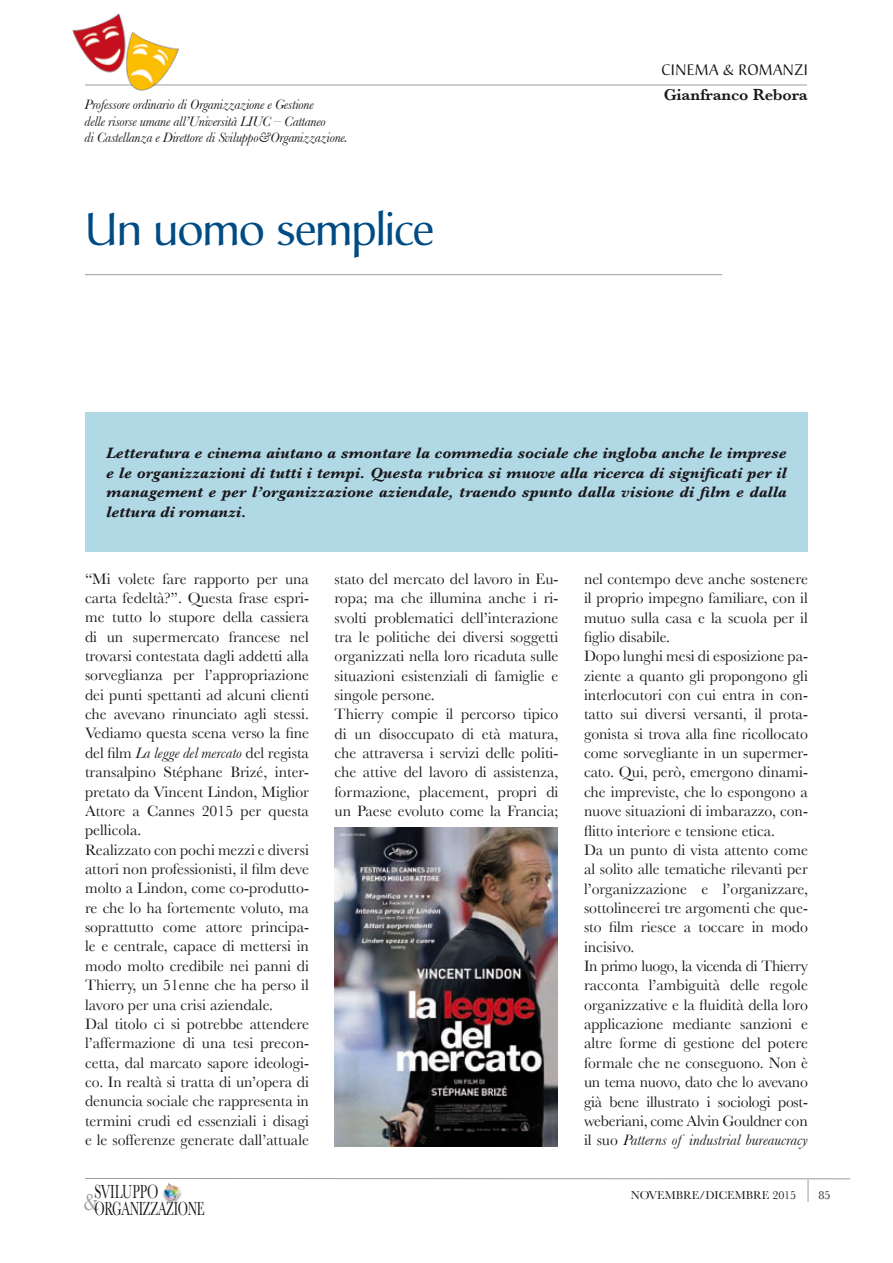
<style>
.page{position:relative;width:893px;height:1263px;background:#fff}
.page>*{position:absolute;margin:0;border:0;box-sizing:border-box;transform-origin:0 0}
.t1{font:45px "Christiana";letter-spacing:-.025em;color:#004b84}
.t2{font:24.6px "Baskerville";color:#9d9ea0;scale:.9 1}
.t3{font:19.95px/17.2px "Baskerville";letter-spacing:-.03em;color:#1a171c;scale:.65 1}
.t4{font:600 16.5px "Baskerville";letter-spacing:-.005em;color:#1a171c}
.t5{font:15.75px/19.4px "Baskerville";color:#1a171c}
.t6{font:italic 700 15.75px/19.5px "Baskerville";color:#1a171c;text-align:justify}
.t7{font:15px "Christiana";letter-spacing:.02em;color:#1a171c}
.t8{font:italic 14.25px/16.5px "Baskerville";letter-spacing:-.015em;color:#1a171c}
.t9{font:12px "Baskerville";letter-spacing:-.005em;color:#1a171c}
.s1{font-style:italic}
</style>
<div class="page">
<hr style="left:85px;top:85px;width:722px;height:1px;background:#9d9ea0">
<img style="left:162px;top:1183px;width:20px;height:21px">
<img style="left:72px;top:13px;width:107px;height:78px">
<svg style="left:808px;top:1180px;width:1px;height:22px"></svg>
<hr style="left:85px;top:1178px;width:765px;height:1px;background:#9d9ea0">
<div style="left:85px;top:412px;width:723px;height:140px;background:#b0d9e5"></div>
<hr style="left:85px;top:274px;width:637px;height:1px;background:#9d9ea0">
<img style="left:334px;top:827px;width:224px;height:319px">
<p class="t8" style="left:85px;top:96px;width:265px">Professore ordinario di Organizzazione e Gestione<br>delle risorse umane all’Università LIUC – Cattaneo<br>di Castellanza e Direttore di Sviluppo&amp;Organizzazione.</p>
<h1 class="t1" style="left:85px;top:201px;width:351px">Un uomo semplice</h1>
<p class="t7" style="left:661px;top:61px;width:148px">CINEMA &amp; ROMANZI</p>
<p class="t4" style="left:664px;top:85px;width:146px">Gianfranco Rebora</p>
<p class="t6" style="left:106px;top:443px;width:682px">Letteratura e cinema aiutano a smontare la commedia sociale che ingloba anche le imprese e le organizzazioni di tutti i tempi. Questa rubrica si muove alla ricerca di significati per il management e per l’organizzazione aziendale, traendo spunto dalla visione di film e dalla lettura di romanzi.</p>
<p class="t5" style="left:85px;top:569px;width:225px">“Mi volete fare rapporto per una carta fedeltà?”. Questa frase espri&shy;me tutto lo stupore della cassiera di un supermercato francese nel trovarsi contestata dagli addetti alla sorveglianza per l’appropriazione dei punti spettanti ad alcuni clienti che avevano rinunciato agli stessi.<br>Vediamo questa scena verso la fine del film <span class="s1">La legge del mercato</span> del regista transalpino Stéphane Brizé, inter&shy;pretato da Vincent Lindon, Miglior Attore a Cannes 2015 per questa pellicola.<br>Realizzato con pochi mezzi e diversi attori non professionisti, il film deve molto a Lindon, come co-produtto&shy;re che lo ha fortemente voluto, ma soprattutto come attore principa&shy;le e centrale, capace di mettersi in modo molto credibile nei panni di Thierry, un 51enne che ha perso il lavoro per una crisi aziendale.<br>Dal titolo ci si potrebbe attendere l’affermazione di una tesi precon&shy;cetta, dal marcato sapore ideologi&shy;co. In realtà si tratta di un’opera di denuncia sociale che rappresenta in termini crudi ed essenziali i disagi e le sofferenze generate dall’attuale</p>
<p class="t5" style="left:335px;top:569px;width:225px">stato del mercato del lavoro in Eu&shy;ropa; ma che illumina anche i ri&shy;svolti problematici dell’interazione tra le politiche dei diversi soggetti organizzati nella loro ricaduta sulle situazioni esistenziali di famiglie e singole persone.<br>Thierry compie il percorso tipico di un disoccupato di età matura, che attraversa i servizi delle politi&shy;che attive del lavoro di assistenza, formazione, placement, propri di un Paese evoluto come la Francia;</p>
<p class="t5" style="left:584px;top:569px;width:225px">nel contempo deve anche sostenere il proprio impegno familiare, con il mutuo sulla casa e la scuola per il figlio disabile.<br>Dopo lunghi mesi di esposizione pa&shy;ziente a quanto gli propongono gli interlocutori con cui entra in con&shy;tatto sui diversi versanti, il prota&shy;gonista si trova alla fine ricollocato come sorvegliante in un supermer&shy;cato. Qui, però, emergono dinami&shy;che impreviste, che lo espongono a nuove situazioni di imbarazzo, con&shy;flitto interiore e tensione etica.<br>Da un punto di vista attento come al solito alle tematiche rilevanti per l’organizzazione e l’organizzare, sottolineerei tre argomenti che que&shy;sto film riesce a toccare in modo incisivo.<br>In primo luogo, la vicenda di Thierry racconta l’ambiguità delle regole organizzative e la fluidità della loro applicazione mediante sanzioni e altre forme di gestione del potere formale che ne conseguono. Non è un tema nuovo, dato che lo avevano già bene illustrato i sociologi post&shy;weberiani, come Alvin Gouldner con il suo <span class="s1">Patterns of industrial bureaucracy</span></p>
<p class="t3" style="left:95px;top:1183px;width:171px">SVILUPPO<br>ORGANIZZAZIONE</p>
<h2 class="t2" style="left:83px;top:1187px;width:19px">&amp;</h2>
<p class="t9" style="left:631px;top:1188px;width:167px">Novembre/dicembre 2015</p>
<p class="t9" style="left:819px;top:1187px;width:13px">85</p>
</div>
